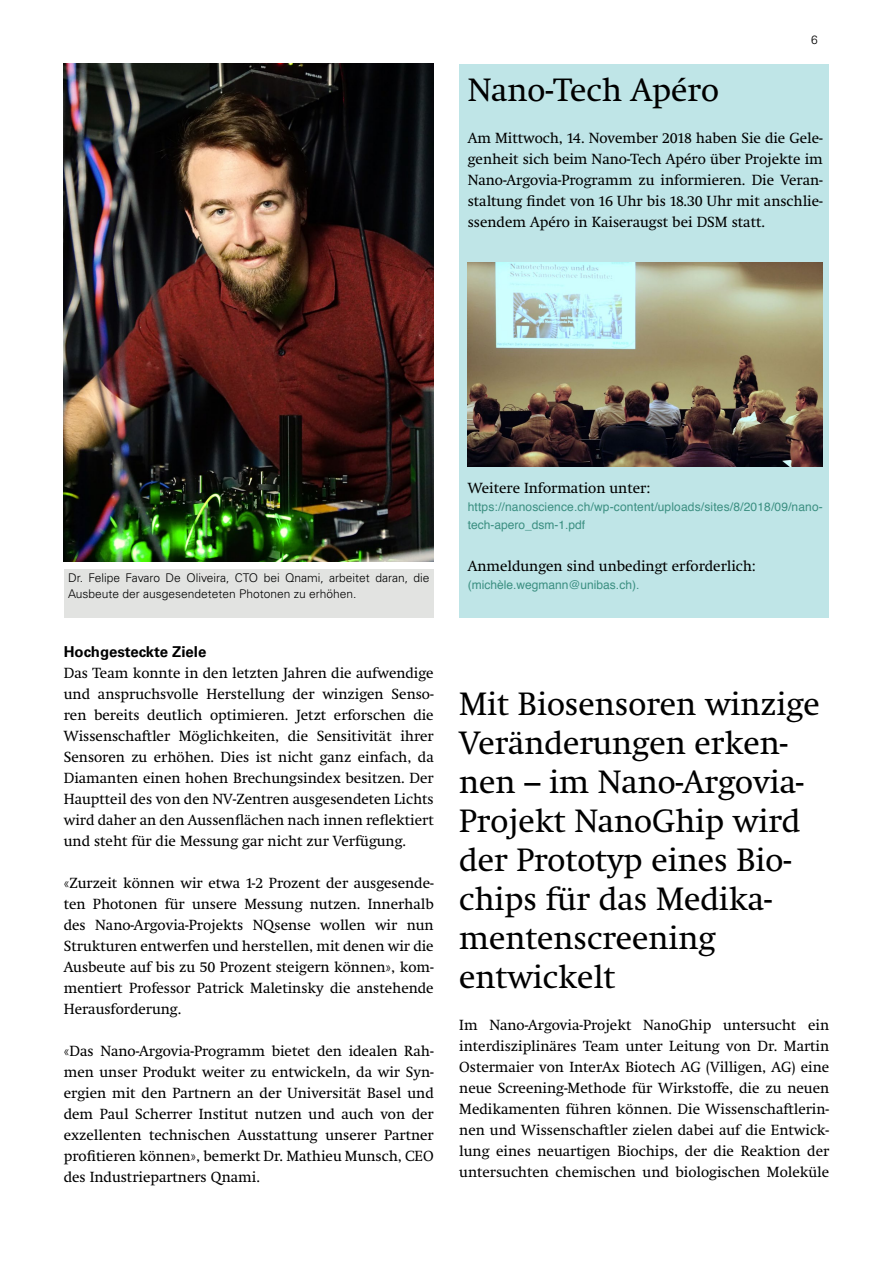
<style>
.page{position:relative;width:893px;height:1263px;background:#fff}
.page>*{position:absolute;margin:0;border:0;box-sizing:border-box;transform-origin:0 0}
.t1{font:33px/39px "Swift Neue LT Pro";color:#000}
.t2{font:15px/21px "Swift Neue LT Pro";color:#000;text-align:justify}
.t3{font:700 15px "Univers LT Std";color:#000}
.t4{font:12px/18px "Helvetica";letter-spacing:.015em;color:#3b8f81}
.t5{font:300 12px/16.5px "Univers LT Std";color:#000}
</style>
<div class="page">
<div style="left:459px;top:64px;width:370px;height:554px;background:#bfe5e7"></div>
<img style="left:468px;top:263px;width:355px;height:203px">
<img style="left:64px;top:64px;width:370px;height:497px">
<div style="left:64px;top:569px;width:370px;height:49px;background:#e2e3e1"></div>
<p class="t5" style="left:811px;top:32px;width:8px">6</p>
<h1 class="t1" style="left:468px;top:70px;width:253px">Nano-Tech Apéro</h1>
<p class="t2" style="left:468px;top:127px;width:357px">Am Mittwoch, 14. November 2018 haben Sie die Gele&shy;genheit sich beim Nano-Tech Apéro über Projekte im Nano-Argovia-Programm zu informieren. Die Veran&shy;staltung findet von 16 Uhr bis 18.30 Uhr mit anschlie&shy;ssendem Apéro in Kaiseraugst bei DSM statt.</p>
<p class="t5" style="left:68px;top:569px;width:363px">Dr. Felipe Favaro De Oliveira, CTO bei Qnami, arbeitet daran, die<br>Ausbeute der ausgesendeteten Photonen zu erhöhen.</p>
<p class="t3" style="left:64px;top:643px;width:144px">Hochgesteckte Ziele</p>
<p class="t2" style="left:64px;top:663px;width:371px">Das Team konnte in den letzten Jahren die aufwendige und anspruchsvolle Herstellung der winzigen Senso&shy;ren bereits deutlich optimieren. Jetzt erforschen die Wissenschaftler Möglichkeiten, die Sensitivität ihrer Sensoren zu erhöhen. Dies ist nicht ganz einfach, da Diamanten einen hohen Brechungsindex besitzen. Der Hauptteil des von den NV-Zentren ausgesendeten Lichts wird daher an den Aussenflächen nach innen reflektiert und steht für die Messung gar nicht zur Verfügung.</p>
<p class="t2" style="left:64px;top:873px;width:371px">«Zurzeit können wir etwa 1-2 Prozent der ausgesende&shy;ten Photonen für unsere Messung nutzen. Innerhalb des Nano-Argovia-Projekts NQsense wollen wir nun Strukturen entwerfen und herstellen, mit denen wir die Ausbeute auf bis zu 50 Prozent steigern können», kom&shy;mentiert Professor Patrick Maletinsky die anstehende Herausforderung.</p>
<p class="t2" style="left:64px;top:1041px;width:371px">«Das Nano-Argovia-Programm bietet den idealen Rah&shy;men unser Produkt weiter zu entwickeln, da wir Syn&shy;ergien mit den Partnern an der Universität Basel und dem Paul Scherrer Institut nutzen und auch von der exzellenten technischen Ausstattung unserer Partner profitieren können», bemerkt Dr. Mathieu Munsch, CEO des Industriepartners Qnami.</p>
<p class="t2" style="left:468px;top:478px;width:184px">Weitere Information unter:</p>
<p class="t4" style="left:468px;top:498px;width:357px">https://nanoscience.ch/wp-content/uploads/sites/8/2018/09/nano&shy;tech-apero_dsm-1.pdf</p>
<p class="t2" style="left:468px;top:556px;width:290px">Anmeldungen sind unbedingt erforderlich:</p>
<p class="t4" style="left:468px;top:576px;width:173px">(michèle.wegmann@unibas.ch).</p>
<h1 class="t1" style="left:459px;top:684px;width:362px">Mit Biosensoren winzige<br>Veränderungen erken&shy;nen – im Nano-Argovia-<br>Projekt NanoGhip wird der Prototyp eines Bio&shy;chips für das Medika&shy;mentenscreening entwickelt</h1>
<p class="t2" style="left:459px;top:1014px;width:371px">Im Nano-Argovia-Projekt NanoGhip untersucht ein interdisziplinäres Team unter Leitung von Dr. Martin Ostermaier von InterAx Biotech AG (Villigen, AG) eine neue Screening-Methode für Wirkstoffe, die zu neuen Medikamenten führen können. Die Wissenschaftlerin&shy;nen und Wissenschaftler zielen dabei auf die Entwick&shy;lung eines neuartigen Biochips, der die Reaktion der untersuchten chemischen und biologischen Moleküle</p>
</div>
